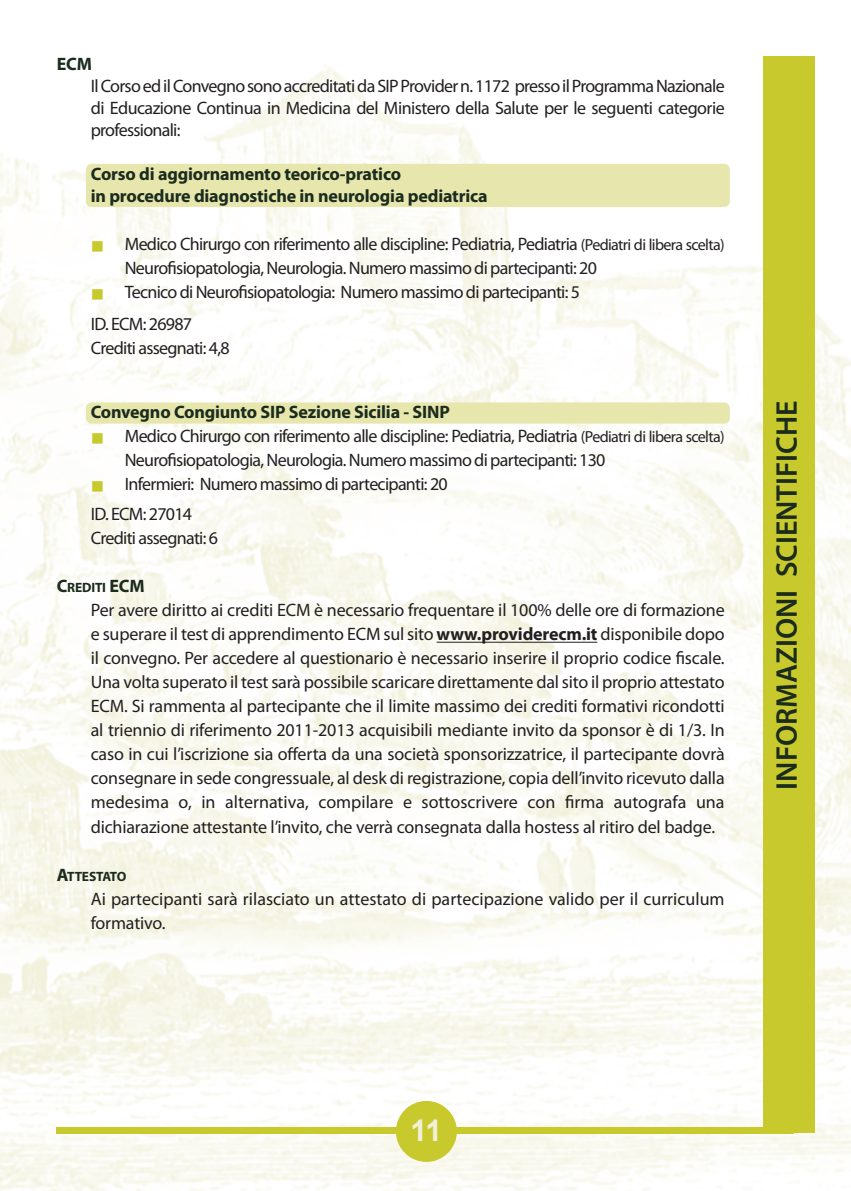
<style>
.page{position:relative;width:851px;height:1191px;background:#fff}
.page>*{position:absolute;margin:0;border:0;box-sizing:border-box;transform-origin:0 0}
.t1{font:600 30px "Myriad Pro";color:#1b2b1d}
.t2{font:700 30px "Arial";color:#f1f0db}
.t3{font:18px/24px "Myriad Pro";letter-spacing:-.04em;color:#231f20}
.t4{font:700 18px/22px "Myriad Pro";letter-spacing:-.01em;color:#1b2b1d}
.t5{font:18px/24px "Myriad Pro";color:#231f20}
.t6{font:700 13.6px "Myriad Pro";letter-spacing:-.015em;color:#1b2b1d}
.s1{color:#c7c92d}
.s2{font-size:16px}
.s3{font-size:18px}
.s4{font-weight:700}
</style>
<div class="page">
<img style="left:0;top:56px;width:850px;height:1135px">
<div style="left:86px;top:402px;width:643px;height:21px;background:#e6e6ad;border-radius:6px"></div>
<div style="left:86px;top:164px;width:643px;height:43px;background:#e6e6ad;border-radius:6px"></div>
<div style="left:57px;top:1127px;width:737px;height:6px;background:#c7c92d"></div>
<div style="left:396px;top:1101px;width:61px;height:60px;background:#c7c92d;border-radius:50%"></div>
<hr style="left:436px;top:642px;width:161px;height:1px;background:#231f20">
<div style="left:763px;top:57px;width:52px;height:1076px;background:#c7c92d"></div>
<p class="t4" style="left:57px;top:55px;width:37px">ECM</p>
<p class="t3" style="left:91px;top:77px;width:635px;line-height:22px;text-align:justify">IlCorsoedilConvegnosonoaccreditatidaSIPProvidern.1172 pressoilProgrammaNazionale di educazione Continua in medicina del ministero della Salute per le seguenti categorie professionali:</p>
<p class="t4" style="left:91px;top:165px;width:398px">Corso di aggiornamento teorico-pratico<br>in procedure diagnostiche in neurologia pediatrica</p>
<p class="t3" style="left:125px;top:234px;width:601px;text-indent:-34px"><span class="s1">■</span> medico Chirurgo con riferimento alle discipline: Pediatria, Pediatria <span class="s2">(Pediatri di libera scelta)<br></span>Neurofisiopatologia, Neurologia. Numero massimo di partecipanti: 20</p>
<p class="t3" style="left:91px;top:278px;width:491px;line-height:32px"><span class="s1">■</span> tecnico di Neurofisiopatologia: Numero massimo di partecipanti: 5<br>Id. eCm: 26987</p>
<p class="t3" style="left:91px;top:338px;width:140px">Crediti assegnati: 4,8</p>
<p class="t4" style="left:91px;top:403px;width:360px">Convegno Congiunto SIP Sezione Sicilia - SINP</p>
<p class="t3" style="left:125px;top:426px;width:601px;text-indent:-34px"><span class="s1">■</span> medico Chirurgo con riferimento alle discipline: Pediatria, Pediatria <span class="s2">(Pediatri di libera scelta)<br></span>Neurofisiopatologia, Neurologia. Numero massimo di partecipanti: 130</p>
<p class="t3" style="left:91px;top:471px;width:358px;line-height:30px"><span class="s1">■</span> Infermieri: Numero massimo di partecipanti: 20<br>Id. eCm: 27014</p>
<p class="t3" style="left:91px;top:528px;width:129px">Crediti assegnati: 6</p>
<p class="t6" style="left:57px;top:583px;width:89px"><span class="s3">C</span>REDITI <span class="s3">ECM</span></p>
<p class="t3" style="left:91px;top:600px;width:635px;text-align:justify">Per avere diritto ai crediti eCm è necessario frequentare il 100% delle ore di formazione e superare il test di apprendimento eCm sul sito <span class="s4">www.providerecm.it</span> disponibile dopo il convegno. Per accedere al questionario è necessario inserire il proprio codice fiscale.<br>Una volta superato il test sarà possibile scaricare direttamente dal sito il proprio attestato eCm. Si rammenta al partecipante che il limite massimo dei crediti formativi ricondotti al triennio di riferimento 2011-2013 acquisibili mediante invito da sponsor è di 1/3. In caso in cui l’iscrizione sia offerta da una società sponsorizzatrice, il partecipante dovrà consegnare in sede congressuale, al desk di registrazione, copia dell’invito ricevuto dalla medesima o, in alternativa, compilare e sottoscrivere con firma autografa una dichiarazione attestante l’invito, che verrà consegnata dalla hostess al ritiro del badge.</p>
<p class="t6" style="left:57px;top:871px;width:71px"><span class="s3">A</span>TTESTATO</p>
<p class="t5" style="left:91px;top:888px;width:635px">ai partecipanti sarà rilasciato un attestato di partecipazione valido per il curriculum formativo.</p>
<h1 class="t1" style="left:775px;top:789px;width:391px;rotate:-90deg">INFORMAZIONI SCIENTIFICHE</h1>
<h1 class="t2" style="left:410px;top:1114px;width:33px">11</h1>
</div>
